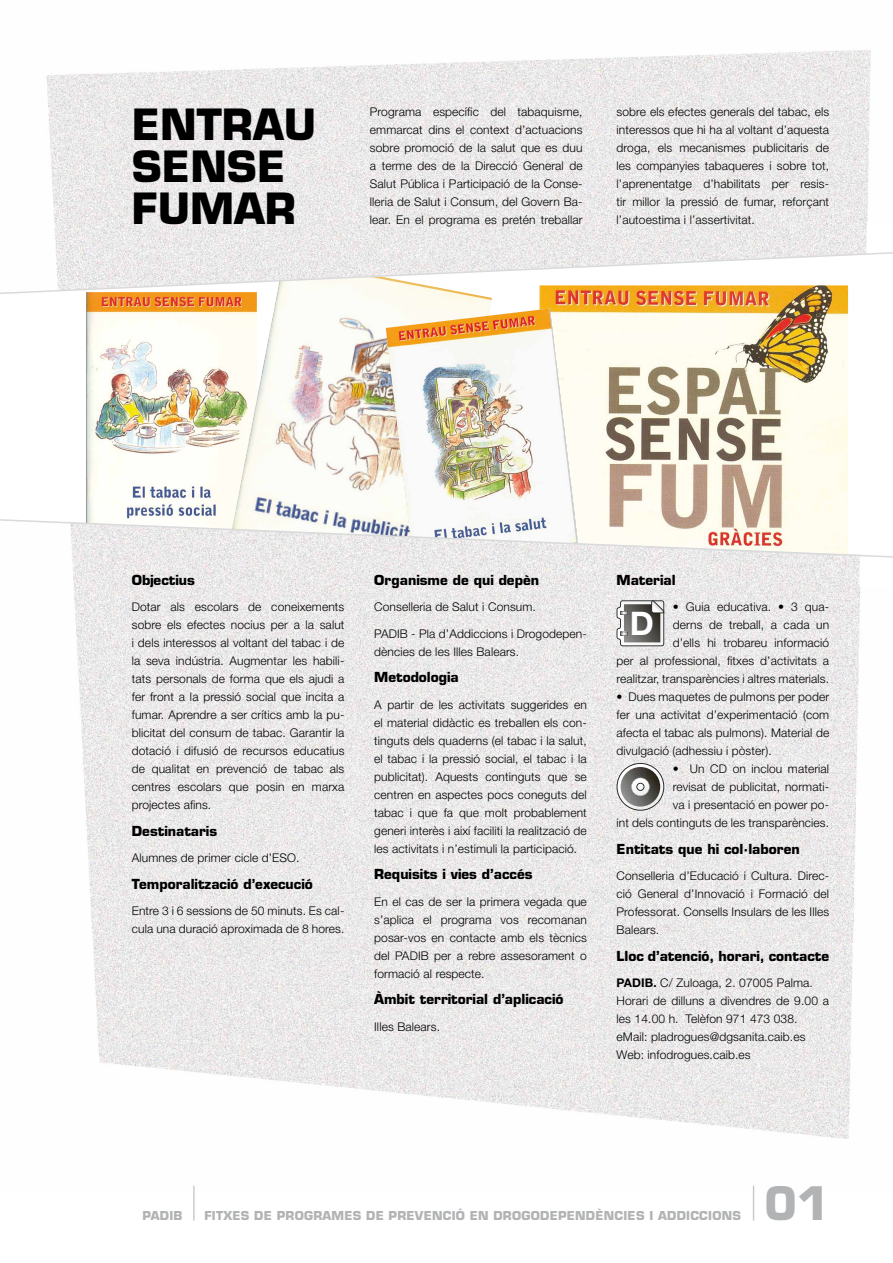
<style>
.page{position:relative;width:893px;height:1263px;background:#fff}
.page>*{position:absolute;margin:0;border:0;box-sizing:border-box;transform-origin:0 0}
.t1{font:900 condensed 47.25px "Helvetica Neue";color:#b1b3b4}
.t2{font:700 45px "Eurostile";color:#b1b3b4}
.t3{font:700 42px/42px "Eurostile";color:#000}
.t4{font:700 32.55px "Helvetica Neue";color:#fff}
.t5{font:700 13.5px "Eurostile";color:#000}
.t6{font:300 12px/18px "Helvetica Neue";letter-spacing:.01em;color:#000;text-align:justify}
.t7{font:700 12px "Eurostile";letter-spacing:.02em;color:#b1b3b4}
.s1{font-weight:700}
.s2{font-family:"Helvetica Neue";font-weight:900;font-stretch:condensed;font-size:47.25px}
</style>
<div class="page">
<img style="left:46px;top:50px;width:825px;height:1089px">
<img style="left:0;top:222px;width:893px;height:367px">
<svg style="left:617px;top:600px;width:47px;height:46px"></svg>
<svg style="left:617px;top:763px;width:47px;height:48px"></svg>
<h3 class="t3" style="left:132px;top:103px;width:186px">ENTRAU<br>SENSE<br>FUMAR</h3>
<p class="t6" style="left:370px;top:102px;width:214px">Programa específic del tabaquisme, emmarcat dins el context d’actuacions sobre promoció de la salut que es duu a terme des de la Direcció General de Salut Pública i Participació de la Conse&shy;lleria de Salut i Consum, del Govern Ba&shy;lear. En el programa es pretén treballar</p>
<p class="t6" style="left:617px;top:102px;width:214px">sobre els efectes generals del tabac, els interessos que hi ha al voltant d’aquesta droga, els mecanismes publicitaris de les companyies tabaqueres i sobre tot, l’aprenentatge d’habilitats per resis&shy;tir millor la pressió de fumar, reforçant l’autoestima i l’assertivitat.</p>
<p class="t5" style="left:132px;top:571px;width:65px">Objectius</p>
<p class="t6" style="left:132px;top:598px;width:214px">Dotar als escolars de coneixements sobre els efectes nocius per a la salut i dels interessos al voltant del tabac i de la seva indústria. Augmentar les habili&shy;tats personals de forma que els ajudi a fer front a la pressió social que incita a fumar. Aprendre a ser crítics amb la pu&shy;blicitat del consum de tabac. Garantir la dotació i difusió de recursos educatius de qualitat en prevenció de tabac als centres escolars que posin en marxa projectes afins.</p>
<p class="t5" style="left:132px;top:822px;width:87px">Destinataris</p>
<p class="t6" style="left:132px;top:849px;width:169px">Alumnes de primer cicle d’ESO.</p>
<p class="t5" style="left:132px;top:875px;width:183px">Temporalització d’execució</p>
<p class="t6" style="left:132px;top:902px;width:214px">Entre 3 i 6 sessions de 50 minuts. Es cal&shy;cula una duració aproximada de 8 hores.</p>
<p class="t5" style="left:374px;top:571px;width:166px">Organisme de qui depèn</p>
<p class="t6" style="left:374px;top:598px;width:163px">Conselleria de Salut i Consum.</p>
<p class="t6" style="left:374px;top:624px;width:214px">PADIB - Pla d’Addiccions i Drogodepen&shy;dències de les Illes Balears.</p>
<p class="t5" style="left:374px;top:669px;width:86px">Metodologia</p>
<p class="t6" style="left:374px;top:695px;width:214px">A partir de les activitats suggerides en el material didàctic es treballen els con&shy;tinguts dels quaderns (el tabac i la salut, el tabac i la pressió social, el tabac i la publicitat). Aquests continguts que se centren en aspectes pocs coneguts del tabac i que fa que molt probablement generi interès i així faciliti la realització de les activitats i n’estimuli la participació.</p>
<p class="t5" style="left:374px;top:866px;width:160px">Requisits i vies d’accés</p>
<p class="t6" style="left:374px;top:892px;width:214px">En el cas de ser la primera vegada que s’aplica el programa vos recomanan posar-vos en contacte amb els tècnics del PADIB per a rebre assesorament o formació al respecte.</p>
<p class="t5" style="left:374px;top:991px;width:191px">Àmbit territorial d’aplicació</p>
<p class="t6" style="left:374px;top:1017px;width:67px">Illes Balears.</p>
<p class="t5" style="left:617px;top:571px;width:61px">Material</p>
<p class="t6" style="left:617px;top:598px;width:214px;text-align:right">• Guia educativa. • 3 qua-<br>derns de treball, a cada un<br>d’ells hi trobareu informació<br>per al professional, fitxes d’activitats a realitzar, transparències i altres materials.</p>
<p class="t6" style="left:617px;top:688px;width:214px">• Dues maquetes de pulmons per poder fer una activitat d’experimentació (com afecta el tabac als pulmons). Material de divulgació (adhessiu i pòster).</p>
<p class="t6" style="left:617px;top:760px;width:214px;text-align:right">• Un CD on inclou material<br>revisat de publicitat, normati-<br>va i presentació en power po-<br>int dels continguts de les transparències.</p>
<p class="t5" style="left:617px;top:840px;width:185px">Entitats que hi col·laboren</p>
<p class="t6" style="left:617px;top:867px;width:214px">Conselleria d’Educació i Cultura. Direc&shy;ció General d’Innovació i Formació del Professorat. Consells Insulars de les Illes Balears.</p>
<p class="t5" style="left:617px;top:947px;width:214px">Lloc d’atenció, horari, contacte</p>
<p class="t6" style="left:617px;top:974px;width:214px;text-align:left"><span class="s1">PADIB.</span> C/ Zuloaga, 2. 07005 Palma.<br>Horari de dilluns a divendres de 9.00 a les 14.00 h. Telèfon 971 473 038. eMail: pladrogues@dgsanita.caib.es Web: infodrogues.caib.es</p>
<h3 class="t4" style="left:630px;top:604px;width:26px">D</h3>
<p class="t7" style="left:142px;top:1208px;width:42px">PADIB</p>
<h1 class="t1" style="left:189px;top:1178px;width:12px">|</h1>
<p class="t7" style="left:204px;top:1208px;width:538px">FITXES DE PROGRAMES DE PREVENCIÓ EN DROGODEPENDÈNCIES I ADDICCIONS</p>
<h2 class="t2" style="left:748px;top:1176px;width:82px"><span class="s2">|</span>01</h2>
</div>
